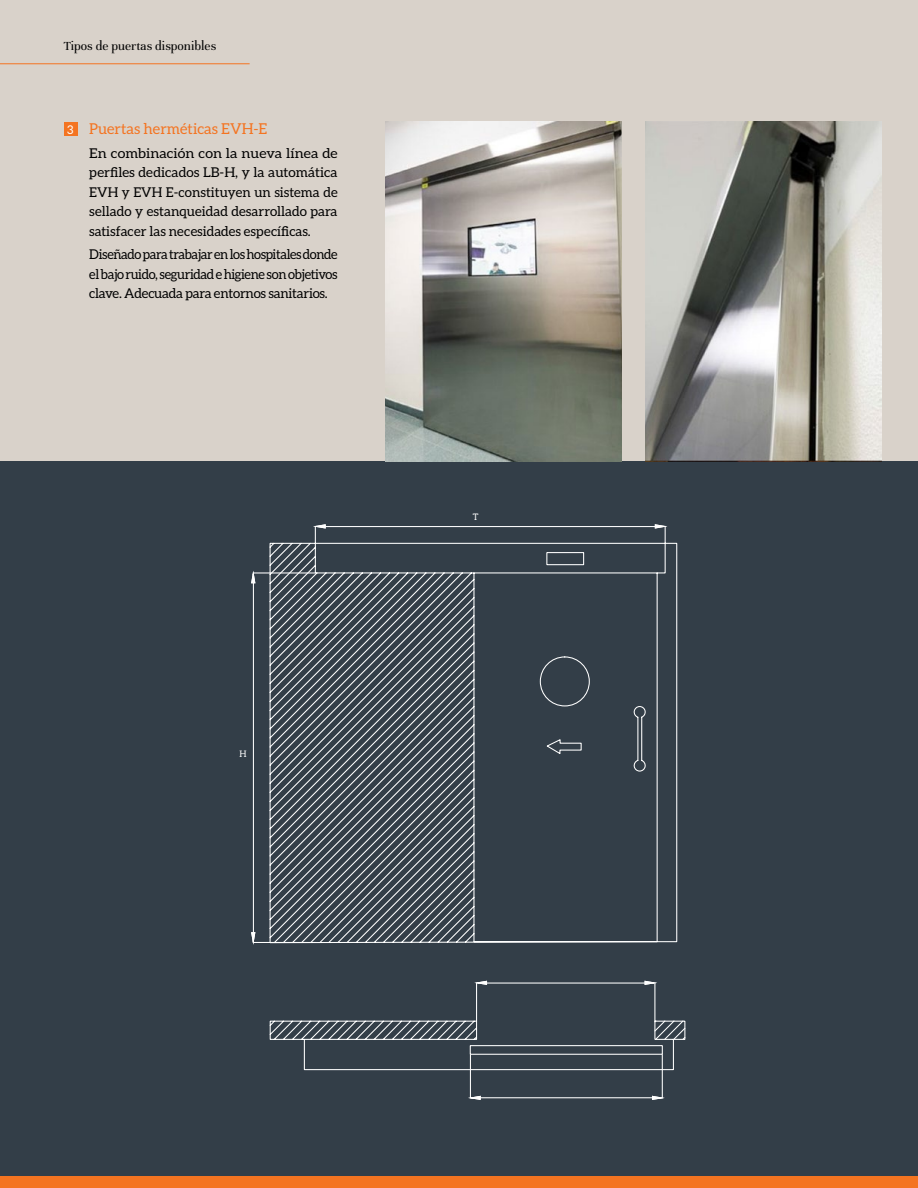
<style>
.page{position:relative;width:918px;height:1188px;background:#fff}
.page>*{position:absolute;margin:0;border:0;box-sizing:border-box;transform-origin:0 0}
.t1{font:15px "Aleo";color:#f47421}
.t2{font:13.5px/19.5px "Aleo";letter-spacing:-.02em;color:#000;text-align:justify;scale:1.07 1}
.t3{font:13.5px/19.5px "Aleo";letter-spacing:-.02em;color:#000;text-align:justify}
.t4{font:13.5px "Unna";color:#000}
.t5{font:12px "Aleo";color:#fff}
.t6{font:9px "Aleo";color:#fff}
</style>
<div class="page">
<div style="left:0;top:0;width:918px;height:478px;background:#d9d2ca"></div>
<div style="left:0;top:461px;width:918px;height:727px;background:#333e48"></div>
<hr style="left:0;top:63px;width:250px;height:1px;background:#f47421">
<div style="left:0;top:1177px;width:918px;height:11px;background:#f47421"></div>
<svg style="left:269px;top:526px;width:409px;height:418px"></svg>
<svg style="left:310px;top:524px;width:16px;height:5px"></svg>
<svg style="left:654px;top:524px;width:17px;height:5px"></svg>
<hr style="left:253px;top:572px;width:62px;height:2px;background:#fff">
<hr style="left:253px;top:942px;width:63px;height:1px;background:#fff">
<hr style="left:253px;top:583px;width:1px;height:349px;background:#fff">
<svg style="left:251px;top:571px;width:5px;height:13px"></svg>
<svg style="left:251px;top:931px;width:5px;height:14px"></svg>
<svg style="left:269px;top:980px;width:417px;height:91px"></svg>
<hr style="left:470px;top:1055px;width:1px;height:43px;background:#fff">
<hr style="left:662px;top:1055px;width:1px;height:43px;background:#fff">
<hr style="left:481px;top:1097px;width:171px;height:1px;background:#fff">
<svg style="left:468px;top:1095px;width:13px;height:5px"></svg>
<svg style="left:651px;top:1095px;width:14px;height:5px"></svg>
<div style="left:64px;top:122px;width:14px;height:14px;background:#f47421"></div>
<img style="left:386px;top:122px;width:235px;height:339px">
<img style="left:645px;top:122px;width:236px;height:339px">
<p class="t4" style="left:64px;top:38px;width:154px">Tipos de puertas disponibles</p>
<p class="t5" style="left:67px;top:123px;width:8px">3</p>
<p class="t1" style="left:89px;top:120px;width:180px">Puertas herméticas EVH-E</p>
<p class="t2" style="left:89px;top:143px;width:234px">En combinación con la nueva línea de perfiles dedicados LB-H, y la automática EVH y EVH E-constituyen un sistema de sellado y estanqueidad desarrollado para satisfacer las necesidades específicas.</p>
<p class="t3" style="left:89px;top:245px;width:250px">Diseñado para trabajar en los hospitales donde el bajo ruido, seguridad e higiene son objetivos clave. Adecuada para entornos sanitarios.</p>
<p class="t6" style="left:239px;top:749px;width:9px">H</p>
<p class="t6" style="left:473px;top:511px;width:7px">T</p>
</div>
